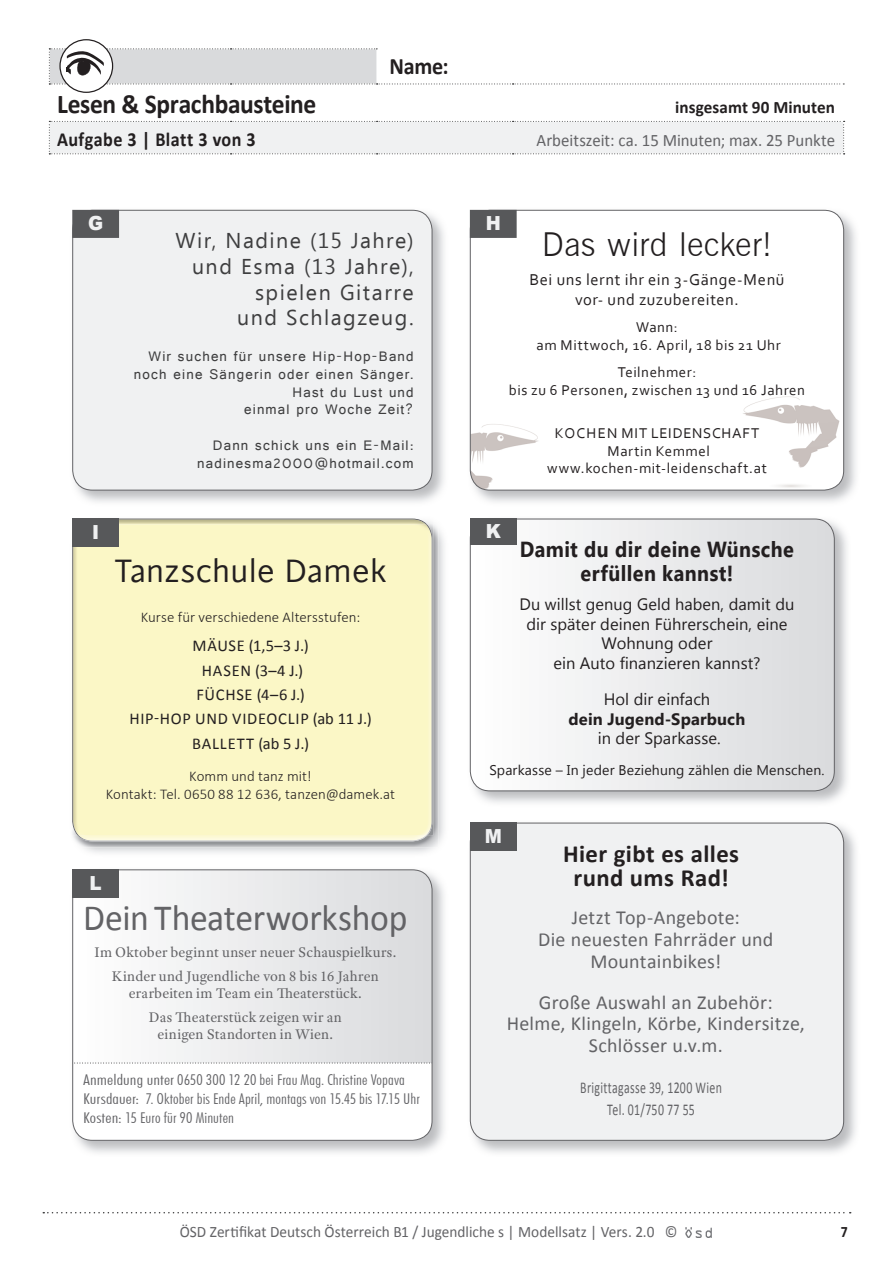
<style>
.page{position:relative;width:893px;height:1263px;background:#fff}
.page>*{position:absolute;margin:0;border:0;box-sizing:border-box;transform-origin:0 0}
.t1{font:37.05px "Calibri";letter-spacing:-.01em;color:#636366;scale:.96 1}
.t2{font:36.3px "Cinta";letter-spacing:-.01em;color:#231f20}
.t3{font:300 33px "News Gothic BT";letter-spacing:.01em;color:#231f20}
.t4{font:700 27.15px "Calibri";letter-spacing:-.015em;color:#231f20;scale:.94 1}
.t5{font:700 24.75px/24.5px "Calibri";letter-spacing:.015em;color:#231f20;text-align:center}
.t6{font:700 23.55px "Calibri";color:#231f20;scale:.94 1}
.t7{font:700 21.75px/23.7px "Segoe UI";letter-spacing:.02em;color:#231f20;text-align:center;scale:.91 1}
.t8{font:21.45px/25.8px "Ebrima";letter-spacing:.07em;color:#3e3e3f;text-align:right}
.t9{font:19.95px/21.8px "Calibri";letter-spacing:.015em;color:#636366;text-align:center}
.t10{font:700 19.95px "Calibri";letter-spacing:.025em;color:#231f20;scale:.91 1}
.t11{font:900 19.35px "Arial";color:#f0f1f2;scale:.93 1}
.t12{font:17.55px "Calibri";color:#636366;scale:.96 1}
.t13{font:700 17.55px "Calibri";letter-spacing:.005em;color:#231f20}
.t14{font:16.5px/19.8px "Segoe UI";letter-spacing:.005em;color:#231f20;text-align:center}
.t15{font:16.5px/24.5px "Calibri";letter-spacing:.045em;color:#231f20;text-align:center}
.t16{font:16.5px/19.8px "Corbel";letter-spacing:.035em;color:#231f20;text-align:center}
.t17{font:16.5px/21.8px "Calibri";letter-spacing:.025em;color:#636366;text-align:center;scale:.72 1}
.t18{font:700 16.5px "Segoe UI";letter-spacing:.01em;color:#231f20}
.t19{font:15.9px "Calibri";color:#636366;scale:.96 1}
.t20{font:700 15.9px "Calibri";color:#231f20;scale:.87 1}
.t21{font:14.85px/24.5px "Adobe Text Pro";letter-spacing:.01em;color:#636366;text-align:center}
.t22{font:14.85px/17.9px "Corbel";letter-spacing:.04em;color:#231f20;text-align:center}
.t23{font:14.85px/17.9px "Raavi";letter-spacing:.08em;color:#3e3e3f;text-align:right}
.t24{font:300 condensed 14.85px/19px "Futura BT";letter-spacing:.005em;color:#636366;scale:1.25 1}
.t25{font:300 14.85px/17.9px "Calibri";letter-spacing:.005em;color:#231f20;text-align:center}
.t26{font:14.1px "Segoe UI";letter-spacing:.015em;color:#231f20}
</style>
<div class="page">
<img style="left:686px;top:1227px;width:25px;height:10px">
<svg style="left:43px;top:1212px;width:808px;height:1px"></svg>
<img style="left:72px;top:209px;width:372px;height:293px">
<div style="left:73px;top:210px;width:359px;height:280px;background:#f0f1f2;border-radius:20px"></div>
<img style="left:469px;top:209px;width:387px;height:293px">
<img style="left:470px;top:210px;width:374px;height:280px">
<div style="left:470px;top:210px;width:374px;height:280px;border:1px solid #636366;border-radius:20px"></div>
<img style="left:71px;top:524px;width:367px;height:323px">
<img style="left:79px;top:835px;width:346px;height:1px">
<div style="left:79px;top:525px;width:347px;height:310px;background:#fbf7c6"></div>
<img style="left:78px;top:836px;width:349px;height:5px">
<img style="left:119px;top:519px;width:308px;height:6px">
<img style="left:426px;top:525px;width:6px;height:310px">
<img style="left:72px;top:547px;width:7px;height:288px">
<img style="left:77px;top:869px;width:367px;height:284px">
<svg style="left:74px;top:870px;width:358px;height:192px"></svg>
<div style="left:73px;top:1063px;width:359px;height:77px;background:#fff"></div>
<svg style="left:74px;top:1062px;width:356px;height:1px"></svg>
<div style="left:72px;top:869px;width:360px;height:272px;border:1px solid #636366;border-radius:20px"></div>
<img style="left:469px;top:822px;width:387px;height:331px">
<div style="left:470px;top:823px;width:374px;height:317px;background:#f0f1f2;border-radius:20px"></div>
<div style="left:470px;top:823px;width:374px;height:318px;border:1px solid #636366;border-radius:20px"></div>
<img style="left:469px;top:518px;width:378px;height:285px">
<svg style="left:470px;top:519px;width:364px;height:272px"></svg>
<div style="left:470px;top:519px;width:365px;height:272px;border:1px solid #636366;border-radius:20px"></div>
<div style="left:49px;top:121px;width:796px;height:33px;background:#f0f1f2"></div>
<svg style="left:49px;top:48px;width:795px;height:37px"></svg>
<svg style="left:72px;top:210px;width:445px;height:28px"></svg>
<div style="left:72px;top:519px;width:47px;height:28px;background:#57585a"></div>
<div style="left:72px;top:869px;width:47px;height:28px;background:#57585a"></div>
<div style="left:470px;top:519px;width:47px;height:26px;background:#57585a"></div>
<div style="left:470px;top:823px;width:47px;height:28px;background:#57585a"></div>
<svg style="left:277px;top:988px;width:16px;height:10px"></svg>
<svg style="left:176px;top:1012px;width:15px;height:10px"></svg>
<h3 class="t6" style="left:389px;top:52px;width:64px">Name:</h3>
<h3 class="t4" style="left:57px;top:87px;width:277px">Lesen &amp; Sprachbausteine</h3>
<p class="t13" style="left:675px;top:96px;width:161px">insgesamt 90 Minuten</p>
<h3 class="t10" style="left:57px;top:126px;width:220px">Aufgabe 3 | Blatt 3 von 3</h3>
<p class="t12" style="left:536px;top:129px;width:312px">Arbeitszeit: ca. 15 Minuten; max. 25 Punkte</p>
<h3 class="t11" style="left:88px;top:211px;width:18px">G</h3>
<h3 class="t11" style="left:486px;top:211px;width:18px">H</h3>
<h3 class="t8" style="left:176px;top:229px;width:240px">Wir, Nadine (15 Jahre) und Esma (13 Jahre), spielen Gitarre<br>und Schlagzeug.</h3>
<p class="t23" style="left:134px;top:347px;width:281px">Wir suchen für unsere Hip-Hop-Band noch eine Sängerin oder einen Sänger.<br>Hast du Lust und<br>einmal pro Woche Zeit?</p>
<p class="t23" style="left:197px;top:436px;width:218px">Dann schick uns ein E-Mail: nadinesma2000@hotmail.com</p>
<h3 class="t3" style="left:542px;top:224px;width:232px">Das wird lecker!</h3>
<p class="t16" style="left:529px;top:269px;width:257px">Bei uns lernt ihr ein 3-Gänge-Menü vor- und zuzubereiten.</p>
<p class="t22" style="left:537px;top:318px;width:246px">Wann:<br>am Mittwoch, 16. April, 18 bis 21 Uhr</p>
<p class="t22" style="left:509px;top:363px;width:298px">Teilnehmer:<br>bis zu 6 Personen, zwischen 13 und 16 Jahren</p>
<p class="t22" style="left:547px;top:424px;width:221px">KOCHEN MIT LEIDENSCHAFT<br>Martin Kemmel www.kochen-mit-leidenschaft.at</p>
<h3 class="t11" style="left:92px;top:520px;width:9px">I</h3>
<h2 class="t2" style="left:114px;top:550px;width:274px">Tanzschule Damek</h2>
<p class="t25" style="left:141px;top:608px;width:221px">Kurse für verschiedene Altersstufen:</p>
<p class="t15" style="left:130px;top:633px;width:244px">MÄUSE (1,5–3 J.)<br>HASEN (3–4 J.)<br>FÜCHSE (4–6 J.)<br>HIP-HOP UND VIDEOCLIP (ab 11 J.)<br>BALLETT (ab 5 J.)</p>
<p class="t25" style="left:106px;top:767px;width:291px">Komm und tanz mit!<br>Kontakt: Tel. 0650 88 12 636, tanzen@damek.at</p>
<h3 class="t11" style="left:90px;top:871px;width:15px">L</h3>
<h1 class="t1" style="left:83px;top:894px;width:339px">Dein Theaterworkshop</h1>
<p class="t21" style="left:94px;top:940px;width:303px">Im Oktober beginnt unser neuer Schauspielkurs.<br>Kinder und Jugendliche von 8 bis 16 Jahren</p>
<p class="t21" style="left:129px;top:980px;width:146px">erarbeiten im Team ein</p>
<p class="t21" style="left:293px;top:980px;width:70px">eaterstück.</p>
<p class="t21" style="left:149px;top:1005px;width:25px">Das</p>
<p class="t21" style="left:158px;top:1009px;width:186px;line-height:16.4px;text-align:left;text-indent:34px">eaterstück zeigen wir an einigen Standorten in Wien.</p>
<p class="t24" style="left:83px;top:1070px;width:271px">Anmeldung unter 0650 300 12 20 bei Frau Mag. Christine Vopava<br>Kursdauer: 7. Oktober bis Ende April, montags von 15.45 bis 17.15 Uhr<br>Kosten: 15 Euro für 90 Minuten</p>
<h3 class="t11" style="left:486px;top:519px;width:18px">K</h3>
<h3 class="t7" style="left:520px;top:536px;width:303px">Damit du dir deine Wünsche erfüllen kannst!</h3>
<p class="t14" style="left:519px;top:593px;width:276px">Du willst genug Geld haben, damit du dir später deinen Führerschein, eine<br>Wohnung oder<br>ein Auto finanzieren kannst?</p>
<p class="t14" style="left:604px;top:688px;width:108px">Hol dir einfach</p>
<p class="t18" style="left:569px;top:707px;width:178px">dein Jugend-Sparbuch</p>
<p class="t14" style="left:598px;top:728px;width:124px">in der Sparkasse.</p>
<p class="t26" style="left:489px;top:760px;width:337px">Sparkasse – In jeder Beziehung zählen die Menschen.</p>
<h3 class="t11" style="left:485px;top:824px;width:20px">M</h3>
<h3 class="t5" style="left:563px;top:841px;width:178px">Hier gibt es alles rund ums Rad!</h3>
<h3 class="t9" style="left:538px;top:907px;width:237px">Jetzt Top-Angebote:<br>Die neuesten Fahrräder und<br>Mountainbikes!</h3>
<h3 class="t9" style="left:507px;top:991px;width:300px">Große Auswahl an Zubehör:<br>Helme, Klingeln, Körbe, Kindersitze,<br>Schlösser u.v.m.</h3>
<p class="t17" style="left:580px;top:1077px;width:198px">Brigittagasse 39, 1200 Wien<br>Tel. 01/750 77 55</p>
<p class="t19" style="left:180px;top:1222px;width:520px">ÖSD Zertifikat Deutsch Österreich B1 / Jugendliche s | Modellsatz | Vers. 2.0 ©</p>
<p class="t20" style="left:841px;top:1221px;width:10px">7</p>
</div>
